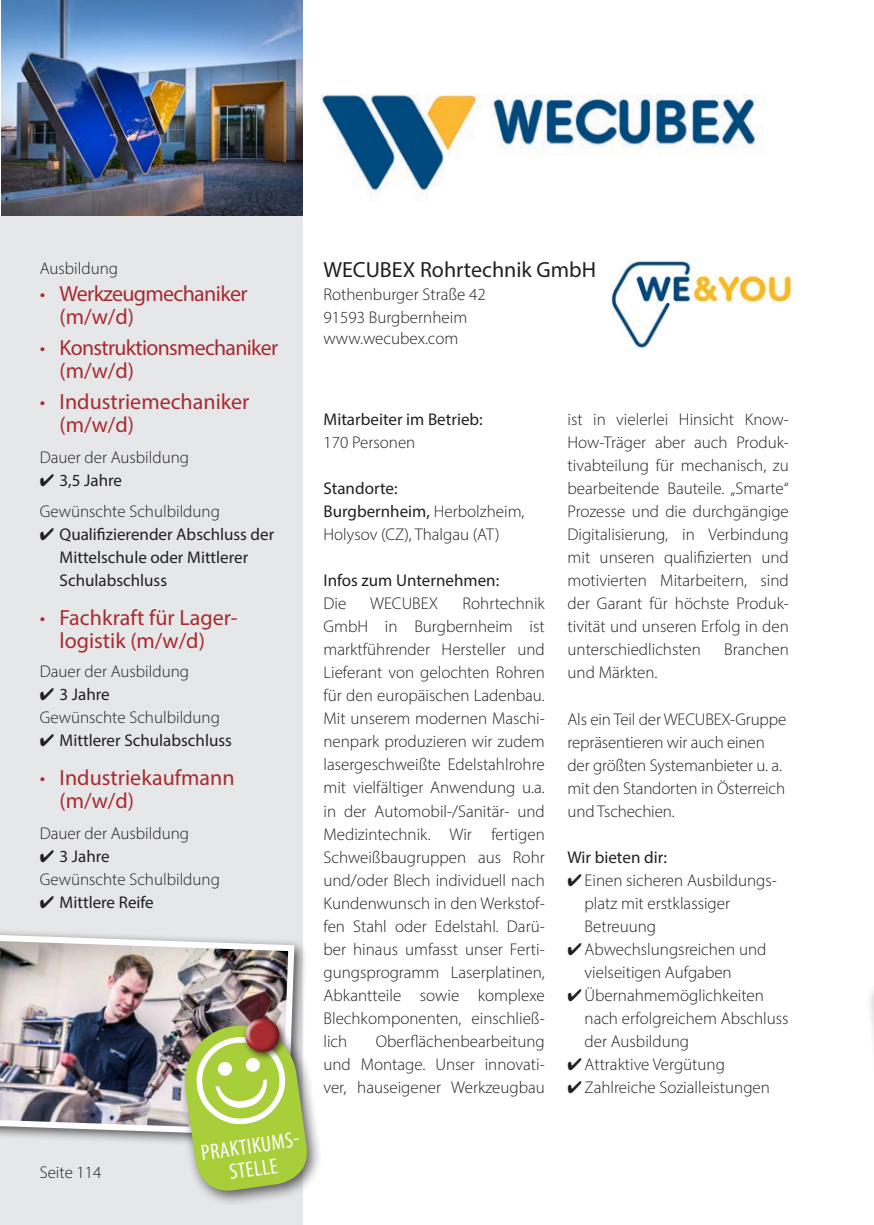
<style>
.page{position:relative;width:874px;height:1225px;background:#fff}
.page>*{position:absolute;margin:0;border:0;box-sizing:border-box;transform-origin:0 0}
.t1{font:22px/23px "Myriad Pro";color:#a72b30}
.t2{font:22px/23px "Myriad Pro";letter-spacing:-.03em;color:#a72b30}
.t3{font:22px "Myriad Pro";color:#231f20}
.t4{font:condensed 22px "Myriad Pro";color:#fff}
.t5{font:300 17px/23px "Myriad Pro";color:#231f20}
.t6{font:17px/23px "Myriad Pro";color:#231f20}
.s1{font-weight:300}
.s2{font-weight:400}
</style>
<div class="page">
<div style="left:0;top:215px;width:302px;height:1010px;background:#e6e7e9"></div>
<img style="left:1px;top:0;width:301px;height:215px">
<img style="left:320px;top:94px;width:439px;height:105px">
<img style="left:610px;top:258px;width:182px;height:92px">
<div style="left:0;top:927px;width:307px;height:222px;background:#231f20;opacity:.75"></div>
<img style="left:0;top:931px;width:297px;height:208px">
<div style="left:177px;top:1017px;width:145px;height:189px;background:#231f20;opacity:.75"></div>
<div style="left:241px;top:1014px;width:46px;height:46px;background:#231f20;opacity:.75"></div>
<svg style="left:181px;top:1015px;width:130px;height:180px;background:#afc069"></svg>
<p class="t5" style="left:40px;top:256px;width:80px">Ausbildung</p>
<p class="t2" style="left:60px;top:281px;width:189px;text-indent:-20px"><span class="s1">•</span> Werkzeugmechaniker (m/w/d)</p>
<p class="t2" style="left:60px;top:335px;width:220px;text-indent:-20px"><span class="s1">•</span> Konstruktionsmechaniker (m/w/d)</p>
<p class="t1" style="left:60px;top:389px;width:191px;text-indent:-20px"><span class="s1">•</span> Industriemechaniker (m/w/d)</p>
<p class="t5" style="left:40px;top:445px;width:151px">Dauer der Ausbildung</p>
<p class="t6" style="left:40px;top:468px;width:84px">✔ 3,5 Jahre</p>
<p class="t5" style="left:40px;top:499px;width:182px">Gewünschte Schulbildung</p>
<p class="t6" style="left:60px;top:522px;width:216px;text-indent:-20px">✔ Qualifizierender Abschluss der<br>Mittelschule oder Mittlerer<br>Schulabschluss</p>
<p class="t1" style="left:40px;top:605px;width:199px;text-align:center"><span class="s1">•</span> Fachkraft für Lager&shy;logistik (m/w/d)</p>
<p class="t5" style="left:40px;top:659px;width:151px">Dauer der Ausbildung</p>
<p class="t6" style="left:40px;top:682px;width:71px">✔ 3 Jahre</p>
<p class="t5" style="left:40px;top:705px;width:182px">Gewünschte Schulbildung</p>
<p class="t6" style="left:40px;top:728px;width:193px">✔ Mittlerer Schulabschluss</p>
<p class="t1" style="left:60px;top:765px;width:176px;text-indent:-20px"><span class="s1">•</span> Industriekaufmann (m/w/d)</p>
<p class="t5" style="left:40px;top:821px;width:151px">Dauer der Ausbildung</p>
<p class="t6" style="left:40px;top:844px;width:71px">✔ 3 Jahre</p>
<p class="t5" style="left:40px;top:867px;width:182px">Gewünschte Schulbildung</p>
<p class="t6" style="left:40px;top:890px;width:115px">✔ Mittlere Reife</p>
<p class="t4" style="left:199px;top:1139px;width:100px;rotate:-8deg">PRAKTIKUMS-</p>
<p class="t5" style="left:40px;top:1161px;width:63px">Seite 114</p>
<p class="t4" style="left:227px;top:1159px;width:50px;rotate:-8deg">STELLE</p>
<p class="t3" style="left:323px;top:256px;width:274px">WECUBEX Rohrtechnik GmbH</p>
<p class="t5" style="left:323px;top:283px;width:164px">Rothenburger Straße 42</p>
<p class="t5" style="left:323px;top:306px;width:145px">91593 Burgbernheim</p>
<p class="t5" style="left:323px;top:326px;width:136px">www.wecubex.com</p>
<p class="t6" style="left:323px;top:408px;width:161px">Mitarbeiter im Betrieb:</p>
<p class="t5" style="left:323px;top:431px;width:93px">170 Personen</p>
<p class="t6" style="left:323px;top:477px;width:76px">Standorte:</p>
<p class="t5" style="left:323px;top:500px;width:202px"><span class="s2">Burgbernheim,</span> Herbolzheim,<br>Holysov (CZ), Thalgau (AT)</p>
<p class="t6" style="left:323px;top:569px;width:177px">Infos zum Unternehmen:</p>
<p class="t5" style="left:323px;top:592px;width:24px">Die</p>
<p class="t5" style="left:370px;top:592px;width:69px">WECUBEX</p>
<p class="t5" style="left:323px;top:592px;width:223px;text-align:justify;text-indent:139px">Rohrtechnik GmbH in Burgbernheim ist marktführender Hersteller und Lieferant von gelochten Rohren für den europäischen Ladenbau.<br>Mit unserem modernen Maschi&shy;nenpark produzieren wir zudem lasergeschweißte Edelstahlrohre mit vielfältiger Anwendung u.a. in der Automobil-/Sanitär- und Medizintechnik. Wir fertigen Schweißbaugruppen aus Rohr und/oder Blech individuell nach Kundenwunsch in den Werkstof&shy;fen Stahl oder Edelstahl. Darü&shy;ber hinaus umfasst unser Ferti&shy;gungsprogramm Laserplatinen, Abkantteile sowie komplexe Blechkomponenten, einschließ&shy;lich</p>
<p class="t5" style="left:323px;top:1029px;width:223px;text-align:justify;text-indent:52px">Oberflächenbearbeitung und Montage. Unser innovati&shy;ver, hauseigener Werkzeugbau</p>
<p class="t5" style="left:567px;top:408px;width:223px;text-align:justify">ist in vielerlei Hinsicht Know-How-Träger aber auch Produk&shy;tivabteilung für mechanisch, zu bearbeitende Bauteile. „Smarte“ Prozesse und die durchgängige Digitalisierung, in Verbindung mit unseren qualifizierten und motivierten Mitarbeitern, sind der Garant für höchste Produk&shy;tivität und unseren Erfolg in den unterschiedlichsten</p>
<p class="t5" style="left:724px;top:638px;width:66px">Branchen</p>
<p class="t5" style="left:567px;top:661px;width:91px">und Märkten.</p>
<p class="t5" style="left:567px;top:707px;width:220px">Als ein Teil der WECUBEX-Gruppe repräsentieren wir auch einen der größten Systemanbieter u. a. mit den Standorten in Österreich und Tschechien.</p>
<p class="t6" style="left:567px;top:845px;width:101px">Wir bieten dir:</p>
<p class="t5" style="left:584px;top:868px;width:194px;text-indent:-17px">✔ Einen sicheren Ausbildungs&shy;platz mit erstklassiger<br>Betreuung</p>
<p class="t5" style="left:584px;top:937px;width:183px;text-indent:-17px">✔ Abwechslungsreichen und vielseitigen Aufgaben</p>
<p class="t5" style="left:584px;top:983px;width:205px;text-indent:-17px">✔ Übernahmemöglichkeiten nach erfolgreichem Abschluss der Ausbildung</p>
<p class="t5" style="left:567px;top:1052px;width:159px">✔ Attraktive Vergütung</p>
<p class="t5" style="left:567px;top:1075px;width:204px">✔ Zahlreiche Sozialleistungen</p>
</div>
